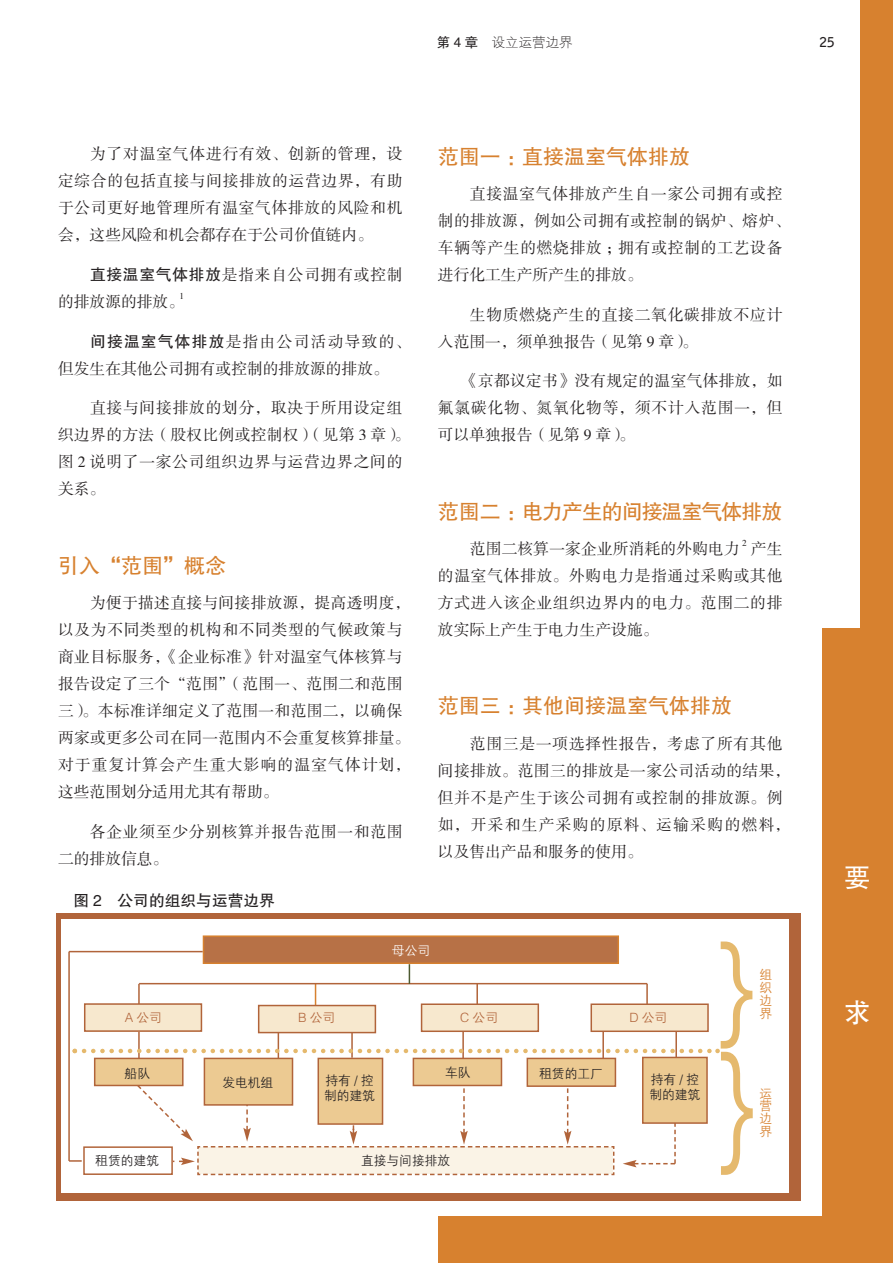
<style>
.page{position:relative;width:893px;height:1263px;background:#fff}
.page>*{position:absolute;margin:0;border:0;box-sizing:border-box;transform-origin:0 0}
.t1{font:129.45px "Tahoma";color:#e5b96d;scale:.61 1}
.t2{font:112.5px "Tahoma";color:#e5b96d;scale:.7 1}
.t3{font:27px "FZHTK GBK1 0";color:#fff}
.t4{font:21px "FZHTK GBK1 0";color:#d7812f}
.t5{font:21px "FZHTK GBK1 0";letter-spacing:-.05em;color:#d7812f}
.t6{font:15.75px/27px "FZSSK GBK1 0";letter-spacing:.045em;color:#231f20}
.t7{font:15.75px/27px "FZSSK GBK1 0";letter-spacing:.02em;color:#231f20}
.t8{font:15.75px/27px "FZSSK GBK1 0";color:#231f20}
.t9{font:15.75px "FZSSK GBK1 0";letter-spacing:.01em;color:#231f20}
.t10{font:15.75px "FZHTK GBK1 0";color:#231f20}
.t11{font:13.5px "FZXDXK GBK1 0";color:#231f20}
.t12{font:700 13.5px "Bell Gothic Std";color:#231f20}
.t13{font:12.75px/15.3px "FZZDXK GBK1 0";color:#231f20}
.t14{font:12.75px "FZZDXK GBK1 0";color:#b1643a}
.t15{font:12.75px/12.8px "FZZDXK GBK1 0";color:#d7812f;text-align:justify}
.t16{font:12.75px "FZZDXK GBK1 0";color:#fff}
.t17{font:9.15px "FZSSK GBK1 0";color:#231f20}
.s1{font-family:"FZHTK GBK1 0"}
</style>
<div class="page">
<div style="left:57px;top:913px;width:744px;height:288px;background:#b1643a"></div>
<div style="left:61px;top:919px;width:727px;height:274px;background:#fff"></div>
<hr style="left:138px;top:984px;width:2px;height:24px;background:#b1643a">
<svg style="left:623px;top:1124px;width:53px;height:43px"></svg>
<svg style="left:315px;top:984px;width:1px;height:21px"></svg>
<hr style="left:476px;top:984px;width:2px;height:24px;background:#b1643a">
<hr style="left:646px;top:984px;width:2px;height:24px;background:#b1643a">
<div style="left:438px;top:1217px;width:455px;height:46px;background:#d7812f"></div>
<div style="left:823px;top:629px;width:70px;height:634px;background:#d7812f"></div>
<div style="left:861px;top:0;width:32px;height:1263px;background:#d7812f"></div>
<div style="left:203px;top:936px;width:415px;height:27px;background:#b77146"></div>
<div style="left:203px;top:935px;width:416px;height:29px;border:2px solid #d7812f"></div>
<div style="left:85px;top:1004px;width:116px;height:27px;background:#f7e8ce"></div>
<div style="left:84px;top:1003px;width:118px;height:29px;border:2px solid #b1643a"></div>
<div style="left:95px;top:1058px;width:88px;height:27px;background:#ecca92"></div>
<div style="left:94px;top:1058px;width:90px;height:28px;border:2px solid #b1643a"></div>
<div style="left:83px;top:1146px;width:90px;height:29px;border:2px solid #b1643a"></div>
<div style="left:413px;top:1058px;width:88px;height:27px;background:#ecca92"></div>
<div style="left:413px;top:1058px;width:89px;height:28px;border:2px solid #b1643a"></div>
<div style="left:204px;top:1058px;width:88px;height:47px;background:#ecca92"></div>
<div style="left:204px;top:1058px;width:89px;height:48px;border:2px solid #b1643a"></div>
<div style="left:527px;top:1058px;width:88px;height:28px;background:#ecca92"></div>
<div style="left:527px;top:1058px;width:89px;height:29px;border:2px solid #b1643a"></div>
<div style="left:318px;top:1058px;width:65px;height:66px;background:#ecca92"></div>
<div style="left:317px;top:1058px;width:66px;height:67px;border:2px solid #b1643a"></div>
<div style="left:643px;top:1057px;width:64px;height:66px;background:#ecca92"></div>
<div style="left:642px;top:1057px;width:66px;height:67px;border:2px solid #b1643a"></div>
<div style="left:259px;top:1005px;width:116px;height:27px;background:#f7e8ce"></div>
<div style="left:258px;top:1005px;width:118px;height:28px;border:2px solid #b1643a"></div>
<div style="left:422px;top:1004px;width:116px;height:27px;background:#f7e8ce"></div>
<div style="left:421px;top:1003px;width:118px;height:29px;border:2px solid #b1643a"></div>
<div style="left:591px;top:1004px;width:117px;height:27px;background:#f7e8ce"></div>
<div style="left:590px;top:1003px;width:119px;height:29px;border:2px solid #b1643a"></div>
<hr style="left:69px;top:951px;width:134px;height:1px;background:#b1643a">
<hr style="left:139px;top:983px;width:508px;height:1px;background:#b1643a">
<hr style="left:68px;top:951px;width:2px;height:210px;background:#b1643a">
<svg style="left:409px;top:964px;width:1px;height:20px"></svg>
<svg style="left:69px;top:1160px;width:13px;height:2px"></svg>
<svg style="left:72px;top:1030px;width:648px;height:28px"></svg>
<svg style="left:136px;top:1083px;width:479px;height:93px"></svg>
<p class="t11" style="left:437px;top:35px;width:137px"><span class="s1">第 4 章</span> 设立运营边界</p>
<p class="t12" style="left:820px;top:34px;width:17px">25</p>
<p class="t6" style="left:58px;top:141px;width:346px;text-align:justify;text-indent:32px">为了对温室气体进行有效、创新的管理，设定综合的包括直接与间接排放的运营边界，有助于公司更好地管理所有温室气体排放的风险和机会，这些风险和机会都存在于公司价值链内。</p>
<p class="t6" style="left:58px;top:262px;width:346px;text-indent:32px"><span class="s1">直接温室气体排放</span>是指来自公司拥有或控制的排放源的排放。</p>
<p class="t17" style="left:179px;top:291px;width:6px">1</p>
<p class="t8" style="left:58px;top:329px;width:354px;text-indent:32px"><span class="s1">间接温室气体排放</span>是指由公司活动导致的、但发生在其他公司拥有或控制的排放源的排放。</p>
<p class="t6" style="left:58px;top:395px;width:354px;text-indent:32px">直接与间接排放的划分，取决于所用设定组织边界的方法（股权比例或控制权）（见第 3 章）。图 2 说明了一家公司组织边界与运营边界之间的关系。</p>
<h3 class="t4" style="left:58px;top:554px;width:170px">引入“范围”概念</h3>
<p class="t7" style="left:58px;top:590px;width:354px;text-indent:32px">为便于描述直接与间接排放源，提高透明度，以及为不同类型的机构和不同类型的气候政策与商业目标服务，《企业标准》针对温室气体核算与报告设定了三个“范围”（范围一、范围二和范围三）。本标准详细定义了范围一和范围二，以确保两家或更多公司在同一范围内不会重复核算排量。对于重复计算会产生重大影响的温室气体计划，这些范围划分适用尤其有帮助。</p>
<p class="t6" style="left:58px;top:819px;width:346px;text-indent:32px">各企业须至少分别核算并报告范围一和范围二的排放信息。</p>
<p class="t10" style="left:73px;top:891px;width:203px">图 2 公司的组织与运营边界</p>
<h3 class="t4" style="left:438px;top:145px;width:253px">范围一：直接温室气体排放</h3>
<p class="t6" style="left:438px;top:181px;width:354px;text-indent:32px">直接温室气体排放产生自一家公司拥有或控制的排放源，例如公司拥有或控制的锅炉、熔炉、车辆等产生的燃烧排放；拥有或控制的工艺设备进行化工生产所产生的排放。</p>
<p class="t6" style="left:438px;top:302px;width:346px;text-indent:32px">生物质燃烧产生的直接二氧化碳排放不应计入范围一，须单独报告（见第 9 章）。</p>
<p class="t6" style="left:438px;top:368px;width:346px;text-align:justify;text-indent:24px">《京都议定书》没有规定的温室气体排放，如氟氯碳化物、氮氧化物等，须不计入范围一，但可以单独报告（见第 9 章）。</p>
<h3 class="t5" style="left:438px;top:500px;width:346px">范围二：电力产生的间接温室气体排放</h3>
<p class="t9" style="left:470px;top:540px;width:272px">范围二核算一家企业所消耗的外购电力</p>
<p class="t17" style="left:742px;top:538px;width:6px">2</p>
<p class="t6" style="left:438px;top:536px;width:346px;text-align:justify;text-indent:313px">产生的温室气体排放。外购电力是指通过采购或其他方式进入该企业组织边界内的电力。范围二的排放实际上产生于电力生产设施。</p>
<h3 class="t4" style="left:438px;top:694px;width:295px">范围三：其他间接温室气体排放</h3>
<p class="t6" style="left:438px;top:730px;width:354px;text-indent:32px">范围三是一项选择性报告，考虑了所有其他间接排放。范围三的排放是一家公司活动的结果，但并不是产生于该公司拥有或控制的排放源。例如，开采和生产采购的原料、运输采购的燃料，以及售出产品和服务的使用。</p>
<p class="t16" style="left:392px;top:943px;width:40px">母公司</p>
<p class="t14" style="left:125px;top:1010px;width:39px">A 公司</p>
<p class="t14" style="left:298px;top:1010px;width:39px">B 公司</p>
<p class="t14" style="left:460px;top:1010px;width:39px">C 公司</p>
<p class="t14" style="left:629px;top:1010px;width:39px">D 公司</p>
<p class="t13" style="left:125px;top:1066px;width:27px">船队</p>
<p class="t13" style="left:445px;top:1065px;width:27px">车队</p>
<p class="t13" style="left:539px;top:1066px;width:65px">租赁的工厂</p>
<p class="t13" style="left:222px;top:1075px;width:52px">发电机组</p>
<p class="t13" style="left:324px;top:1073px;width:52px">持有/控制的建筑</p>
<p class="t13" style="left:649px;top:1072px;width:52px">持有/控制的建筑</p>
<p class="t13" style="left:95px;top:1153px;width:65px">租赁的建筑</p>
<p class="t13" style="left:361px;top:1153px;width:91px">直接与间接排放</p>
<h2 class="t2" style="left:717px;top:911px;width:56px">}</h2>
<h1 class="t1" style="left:717px;top:1016px;width:63px">}</h1>
<p class="t15" style="left:759px;top:969px;width:14px">组织边界</p>
<p class="t15" style="left:759px;top:1087px;width:14px">运营边界</p>
<h3 class="t3" style="left:844px;top:863px;width:27px">要</h3>
<h3 class="t3" style="left:844px;top:998px;width:27px">求</h3>
</div>
